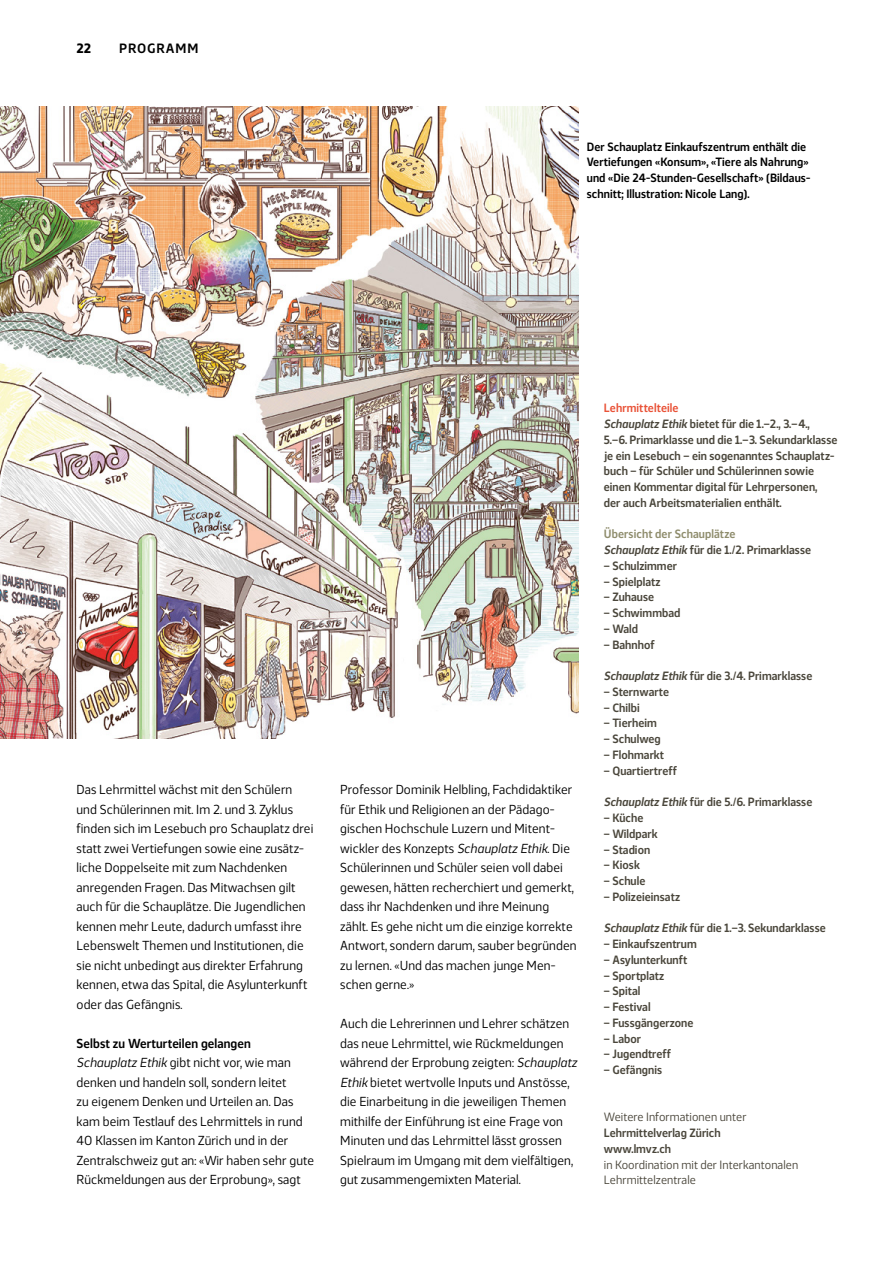
<style>
.page{position:relative;width:893px;height:1263px;background:#fff}
.page>*{position:absolute;margin:0;border:0;box-sizing:border-box;transform-origin:0 0}
.t1{font:600 13.5px "Webnar";letter-spacing:.06em;color:#000}
.t2{font:700 13.5px "Webnar";color:#000}
.MAG_GS{font:13.05px/19.5px "Webnar";letter-spacing:.01em;color:#000}
.MAG_UT{font:600 13.05px "Webnar";letter-spacing:.01em;color:#000}
.MAG_Artikel{font:600 12px/15.8px "Webnar";letter-spacing:.005em;color:#4a463b}
.MAG_Legende_mit_GR{font:600 12px/15.8px "Webnar";letter-spacing:.01em;color:#000}
.MAG_Artikel_ilz{font:12px/15.8px "Webnar";letter-spacing:.005em;color:#4a463b}
.MAG_Artikel_UT{font:600 12px "Webnar";letter-spacing:.01em;color:#8f8d6d}
.MAG_Artikel_Titel{font:600 12px "Webnar";letter-spacing:.01em;color:#e95237}
.s1{font-style:italic}
</style>
<div class="page">
<img style="left:0;top:106px;width:578px;height:632px">
<p class="t2" style="left:77px;top:38px;width:16px">22</p>
<p class="t1" style="left:119px;top:38px;width:81px">PROGRAMM</p>
<p class="MAG_Legende_mit_GR" style="left:587px;top:138px;width:225px">Der Schauplatz Einkaufszentrum enthält die Vertiefungen «Konsum», «Tiere als Nahrung» und «Die 24-Stunden-Gesellschaft» (Bildaus&shy;schnitt; Illustration: Nicole Lang).</p>
<p class="MAG_GS" style="left:77px;top:779px;width:238px">Das Lehrmittel wächst mit den Schülern und Schülerinnen mit. Im 2. und 3. Zyklus finden sich im Lesebuch pro Schauplatz drei statt zwei Vertiefungen sowie eine zusätz&shy;liche Doppelseite mit zum Nachdenken anregenden Fragen. Das Mitwachsen gilt auch für die Schauplätze. Die Jugendlichen kennen mehr Leute, dadurch umfasst ihre Lebenswelt Themen und Institutionen, die sie nicht unbedingt aus direkter Erfahrung kennen, etwa das Spital, die Asylunterkunft oder das Gefängnis.</p>
<p class="MAG_UT" style="left:77px;top:1033px;width:176px">Selbst zu Werturteilen gelangen</p>
<p class="MAG_GS" style="left:77px;top:1052px;width:239px"><span class="s1">Schauplatz Ethik</span> gibt nicht vor, wie man denken und handeln soll, sondern leitet<br>zu eigenem Denken und Urteilen an. Das kam beim Testlauf des Lehrmittels in rund 40 Klassen im Kanton Zürich und in der Zentralschweiz gut an: «Wir haben sehr gute Rückmeldungen aus der Erprobung», sagt</p>
<p class="MAG_GS" style="left:340px;top:779px;width:238px">Professor Dominik Helbling, Fachdidaktiker für Ethik und Religionen an der Pädago&shy;gischen Hochschule Luzern und Mitent&shy;wickler des Konzepts <span class="s1">Schauplatz Ethik</span>. Die Schülerinnen und Schüler seien voll dabei gewesen, hätten recherchiert und gemerkt, dass ihr Nachdenken und ihre Meinung zählt. Es gehe nicht um die einzige korrekte Antwort, sondern darum, sauber begründen zu lernen. «Und das machen junge Men&shy;schen gerne.»</p>
<p class="MAG_GS" style="left:340px;top:1013px;width:238px">Auch die Lehrerinnen und Lehrer schätzen das neue Lehrmittel, wie Rückmeldungen während der Erprobung zeigten: <span class="s1">Schauplatz Ethik</span> bietet wertvolle Inputs und Anstösse, die Einarbeitung in die jeweiligen Themen mithilfe der Einführung ist eine Frage von Minuten und das Lehrmittel lässt grossen Spielraum im Umgang mit dem vielfältigen, gut zusammengemixten Material.</p>
<p class="MAG_Artikel_Titel" style="left:604px;top:399px;width:76px">Lehrmittelteile</p>
<p class="MAG_Artikel" style="left:604px;top:415px;width:235px"><span class="s1">Schauplatz Ethik</span> bietet für die 1.–2., 3.–4.,<br>5.–6. Primarklasse und die 1.–3. Sekundarklasse je ein Lesebuch – ein sogenanntes Schauplatz&shy;buch – für Schüler und Schülerinnen sowie einen Kommentar digital für Lehrpersonen,<br>der auch Arbeitsmaterialien enthält.</p>
<p class="MAG_Artikel_UT" style="left:604px;top:525px;width:133px">Übersicht der Schauplätze</p>
<p class="MAG_Artikel" style="left:604px;top:541px;width:209px"><span class="s1">Schauplatz Ethik</span> für die 1./2. Primarklasse</p>
<p class="MAG_Artikel" style="left:604px;top:557px;width:75px">– Schulzimmer</p>
<p class="MAG_Artikel" style="left:604px;top:573px;width:58px">– Spielplatz</p>
<p class="MAG_Artikel" style="left:604px;top:588px;width:52px">– Zuhause</p>
<p class="MAG_Artikel" style="left:604px;top:604px;width:78px">– Schwimmbad</p>
<p class="MAG_Artikel" style="left:604px;top:620px;width:36px">– Wald</p>
<p class="MAG_Artikel" style="left:604px;top:636px;width:53px">– Bahnhof</p>
<p class="MAG_Artikel" style="left:604px;top:667px;width:210px"><span class="s1">Schauplatz Ethik</span> für die 3./4. Primarklasse</p>
<p class="MAG_Artikel" style="left:604px;top:683px;width:67px">– Sternwarte</p>
<p class="MAG_Artikel" style="left:604px;top:699px;width:37px">– Chilbi</p>
<p class="MAG_Artikel" style="left:604px;top:714px;width:54px">– Tierheim</p>
<p class="MAG_Artikel" style="left:604px;top:730px;width:59px">– Schulweg</p>
<p class="MAG_Artikel" style="left:604px;top:746px;width:62px">– Flohmarkt</p>
<p class="MAG_Artikel" style="left:604px;top:762px;width:75px">– Quartiertreff</p>
<p class="MAG_Artikel" style="left:604px;top:793px;width:210px"><span class="s1">Schauplatz Ethik</span> für die 5./6. Primarklasse</p>
<p class="MAG_Artikel" style="left:604px;top:809px;width:41px">– Küche</p>
<p class="MAG_Artikel" style="left:604px;top:825px;width:56px">– Wildpark</p>
<p class="MAG_Artikel" style="left:604px;top:840px;width:48px">– Stadion</p>
<p class="MAG_Artikel" style="left:604px;top:856px;width:38px">– Kiosk</p>
<p class="MAG_Artikel" style="left:604px;top:872px;width:43px">– Schule</p>
<p class="MAG_Artikel" style="left:604px;top:888px;width:78px">– Polizeieinsatz</p>
<p class="MAG_Artikel" style="left:604px;top:919px;width:223px"><span class="s1">Schauplatz Ethik</span> für die 1.–3. Sekundarklasse</p>
<p class="MAG_Artikel" style="left:604px;top:935px;width:94px">– Einkaufszentrum</p>
<p class="MAG_Artikel" style="left:604px;top:951px;width:85px">– Asylunterkunft</p>
<p class="MAG_Artikel" style="left:604px;top:966px;width:62px">– Sportplatz</p>
<p class="MAG_Artikel" style="left:604px;top:982px;width:38px">– Spital</p>
<p class="MAG_Artikel" style="left:604px;top:998px;width:48px">– Festival</p>
<p class="MAG_Artikel" style="left:604px;top:1014px;width:91px">– Fussgängerzone</p>
<p class="MAG_Artikel" style="left:604px;top:1029px;width:39px">– Labor</p>
<p class="MAG_Artikel" style="left:604px;top:1045px;width:69px">– Jugendtreff</p>
<p class="MAG_Artikel" style="left:604px;top:1061px;width:60px">– Gefängnis</p>
<p class="MAG_Artikel_ilz" style="left:604px;top:1108px;width:144px">Weitere Informationen unter</p>
<p class="MAG_Artikel" style="left:604px;top:1124px;width:118px">Lehrmittelverlag Zürich</p>
<p class="MAG_Artikel" style="left:604px;top:1140px;width:69px">www.lmvz.ch</p>
<p class="MAG_Artikel_ilz" style="left:604px;top:1155px;width:196px">in Koordination mit der Interkantonalen<br>Lehrmittelzentrale</p>
</div>
